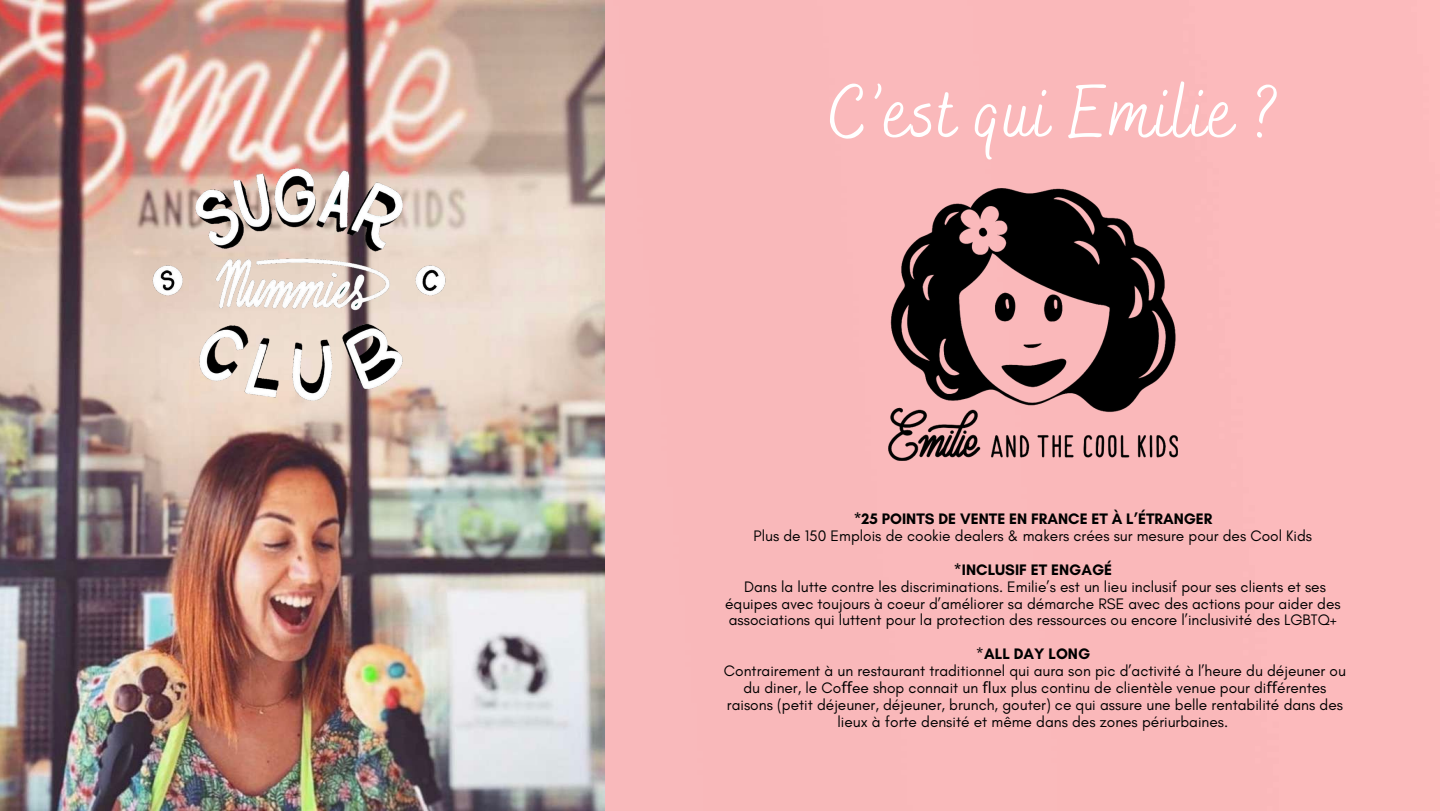
<style>
.page{position:relative;width:1440px;height:811px;background:#fff}
.page>*{position:absolute;margin:0;border:0;box-sizing:border-box;transform-origin:0 0}
.t1{font:75px "Bakerie Smooth";letter-spacing:.02em;color:#fff}
.t2{font:15.45px/16.9px "Glacial Indifference";color:#000;text-align:center}
.t3{font:700 15.45px "Glacial Indifference";color:#000}
.s1{font-weight:400}
.s2{font-family:"Noto Sans"}
</style>
<div class="page">
<div style="left:605px;top:0;width:835px;height:810px;background:#fab9bb"></div>
<img style="left:0;top:0;width:605px;height:810px">
<img style="left:134px;top:119px;width:330px;height:330px">
<img style="left:888px;top:189px;width:289px;height:271px">
<p class="t1" style="left:828px;top:68px;width:453px">C’est qui Emilie ?</p>
<p class="t3" style="left:854px;top:509px;width:360px">*25 POINTS DE VENTE EN FRANCE ET À L’ÉTRANGER</p>
<p class="t2" style="left:754px;top:526px;width:560px">Plus de 150 Emplois de cookie dealers &amp; makers crées sur mesure pour des Cool Kids</p>
<p class="t3" style="left:954px;top:559px;width:160px">*INCLUSIF ET ENGAGÉ</p>
<p class="t2" style="left:725px;top:577px;width:617px">Dans la lutte contre les discriminations. Emilie’s est un lieu inclusif pour ses clients et ses équipes avec toujours à coeur d’améliorer sa démarche RSE avec des actions pour aider des</p>
<p class="t2" style="left:729px;top:611px;width:610px">associations qui luttent pour la protection des ressources ou encore l’inclusivité des LGBTQ+</p>
<p class="t3" style="left:976px;top:644px;width:116px"><span class="s1">*</span>ALL DAY LONG</p>
<p class="t2" style="left:724px;top:661px;width:624px">Contrairement à un restaurant traditionnel qui aura son pic d’activité à l’heure du déjeuner ou du diner, le Co<span class="s2">ff</span>ee shop connait un <span class="s2">fl</span>ux plus continu de clientèle venue pour di<span class="s2">ff</span>érentes raisons (petit déjeuner, déjeuner, brunch, gouter) ce qui assure une belle rentabilité dans des lieux à forte densité et même dans des zones périurbaines.</p>
</div>
